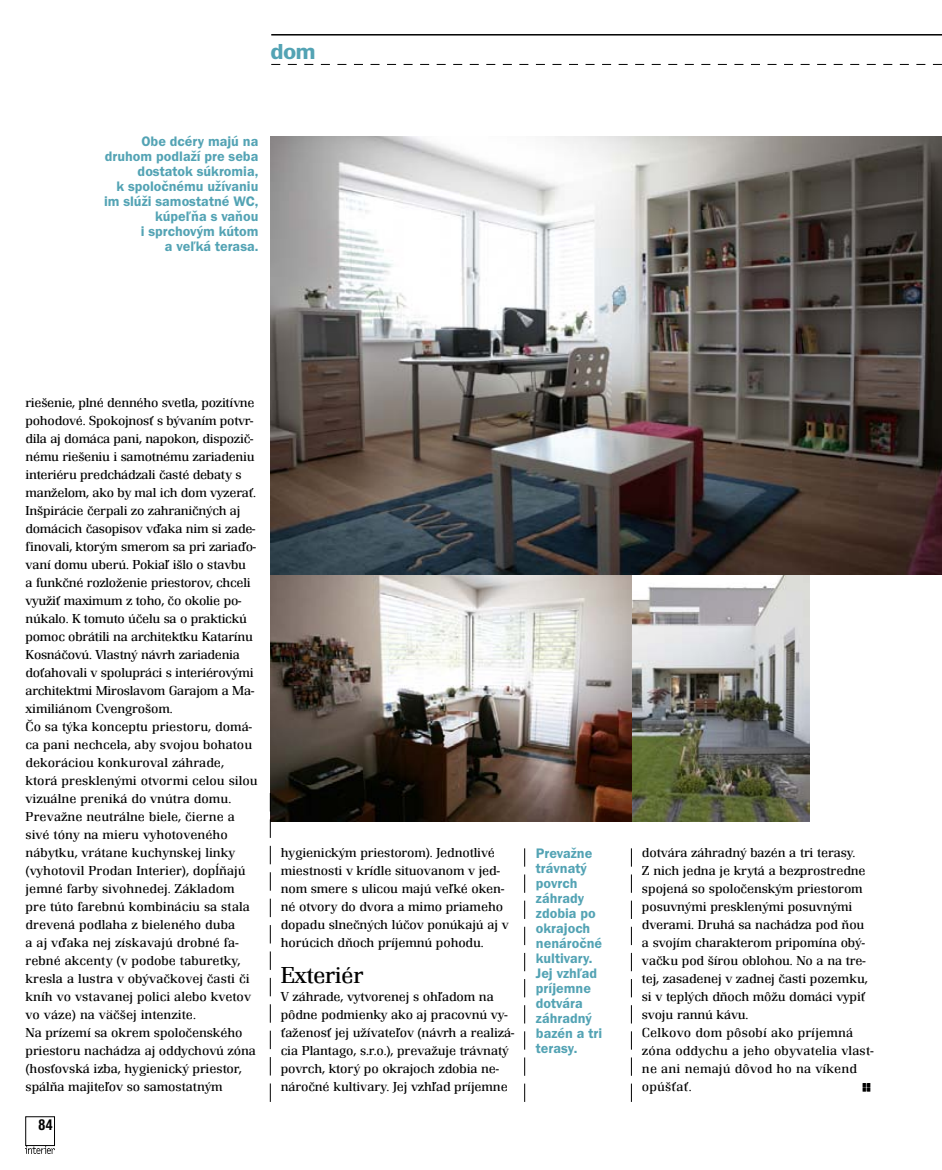
<style>
.page{position:relative;width:942px;height:1170px;background:#fff}
.page>*{position:absolute;margin:0;border:0;box-sizing:border-box;transform-origin:0 0}
.t1{font:300 24px "Renault TOT";letter-spacing:-.02em;color:#000;scale:1.05 1}
.t2{font:22.5px "Franklin Got Itc TOT Dem";color:#53a3b4;scale:1.1 1}
.t3{font:14.25px/15px "Franklin Got Itc TOT Dem";color:#53a3b4;text-align:right}
.t4{font:condensed 14.25px "Swiss 721 AT Bold";color:#000;scale:1.05 1}
.t5{font:300 13.5px/18px "Renault TOT";letter-spacing:-.01em;color:#000;scale:1.05 1}
.t6{font:13.5px "Interier";color:#000;scale:1.05 1}
</style>
<div class="page">
<img style="left:270px;top:574px;width:539px;height:247px">
<img style="left:270px;top:136px;width:672px;height:438px">
<img style="left:26px;top:1145px;width:29px;height:8px">
<svg style="left:631px;top:848px;width:1px;height:253px"></svg>
<svg style="left:524px;top:848px;width:1px;height:253px"></svg>
<svg style="left:270px;top:793px;width:1px;height:308px"></svg>
<hr style="left:271px;top:34px;width:671px;height:2px;background:#000">
<svg style="left:271px;top:64px;width:671px;height:1px"></svg>
<h2 class="t2" style="left:270px;top:39px;width:43px">dom</h2>
<p class="t3" style="left:104px;top:133px;width:156px">Obe dcéry majú na druhom podlaží pre seba dostatok súkromia,<br>k spoločnému užívaniu im slúži samostatné WC, kúpeľňa s vaňou<br>i sprchovým kútom<br>a veľká terasa.</p>
<p class="t5" style="left:26px;top:393px;width:223px">riešenie, plné denného svetla, pozitívne pohodové. Spokojnosť s bývaním potvr&shy;dila aj domáca pani, napokon, dispozič&shy;nému riešeniu i samotnému zariadeniu interiéru predchádzali časté debaty s manželom, ako by mal ich dom vyzerať.<br>Inšpirácie čerpali zo zahraničných aj domácich časopisov vďaka nim si zade&shy;finovali, ktorým smerom sa pri zariaďo&shy;vaní domu uberú. Pokiaľ išlo o stavbu<br>a funkčné rozloženie priestorov, chceli využiť maximum z toho, čo okolie po&shy;núkalo. K tomuto účelu sa o praktickú pomoc obrátili na architektku Katarínu Kosnáčovú. Vlastný návrh zariadenia doťahovali v spolupráci s interiérovými architektmi Miroslavom Garajom a Ma&shy;ximiliánom Cvengrošom.<br>Čo sa týka konceptu priestoru, domá&shy;ca pani nechcela, aby svojou bohatou dekoráciou konkuroval záhrade, ktorá presklenými otvormi celou silou vizuálne preniká do vnútra domu.<br>Prevažne neutrálne biele, čierne a sivé tóny na mieru vyhotoveného nábytku, vrátane kuchynskej linky (vyhotovil Prodan Interier), dopĺňajú jemné farby sivohnedej. Základom pre túto farebnú kombináciu sa stala drevená podlaha z bieleného duba<br>a aj vďaka nej získavajú drobné fa&shy;rebné akcenty (v podobe taburetky, kresla a lustra v obývačkovej časti či kníh vo vstavanej polici alebo kvetov vo váze) na väčšej intenzite.<br>Na prízemí sa okrem spoločenského priestoru nachádza aj oddychovú zóna (hosťovská izba, hygienický priestor, spálňa majiteľov so samostatným</p>
<p class="t4" style="left:38px;top:1115px;width:16px">84</p>
<p class="t5" style="left:281px;top:843px;width:218px">hygienickým priestorom). Jednotlivé miestnosti v krídle situovanom v jed&shy;nom smere s ulicou majú veľké oken&shy;né otvory do dvora a mimo priameho dopadu slnečných lúčov ponúkajú aj v horúcich dňoch príjemnú pohodu.</p>
<h1 class="t1" style="left:281px;top:962px;width:80px">Exteriér</h1>
<p class="t5" style="left:281px;top:987px;width:224px">V záhrade, vytvorenej s ohľadom na pôdne podmienky ako aj pracovnú vy&shy;ťaženosť jej užívateľov (návrh a realizá&shy;cia Plantago, s.r.o.), prevažuje trávnatý povrch, ktorý po okrajoch zdobia ne&shy;náročné kultivary. Jej vzhľad príjemne</p>
<p class="t3" style="left:536px;top:845px;width:68px;text-align:left">Prevažne trávnatý povrch záhrady zdobia po okrajoch nenáročné kultivary.<br>Jej vzhľad príjemne dotvára záhradný bazén a tri terasy.</p>
<p class="t5" style="left:642px;top:843px;width:222px">dotvára záhradný bazén a tri terasy.<br>Z nich jedna je krytá a bezprostredne spojená so spoločenským priestorom posuvnými presklenými posuvnými dverami. Druhá sa nachádza pod ňou a svojím charakterom pripomína obý&shy;vačku pod šírou oblohou. No a na tre&shy;tej, zasadenej v zadnej časti pozemku, si v teplých dňoch môžu domáci vypiť svoju rannú kávu.<br>Celkovo dom pôsobí ako príjemná zóna oddychu a jeho obyvatelia vlast&shy;ne ani nemajú dôvod ho na víkend opúšťať.</p>
<p class="t6" style="left:861px;top:1080px;width:11px">e</p>
</div>
